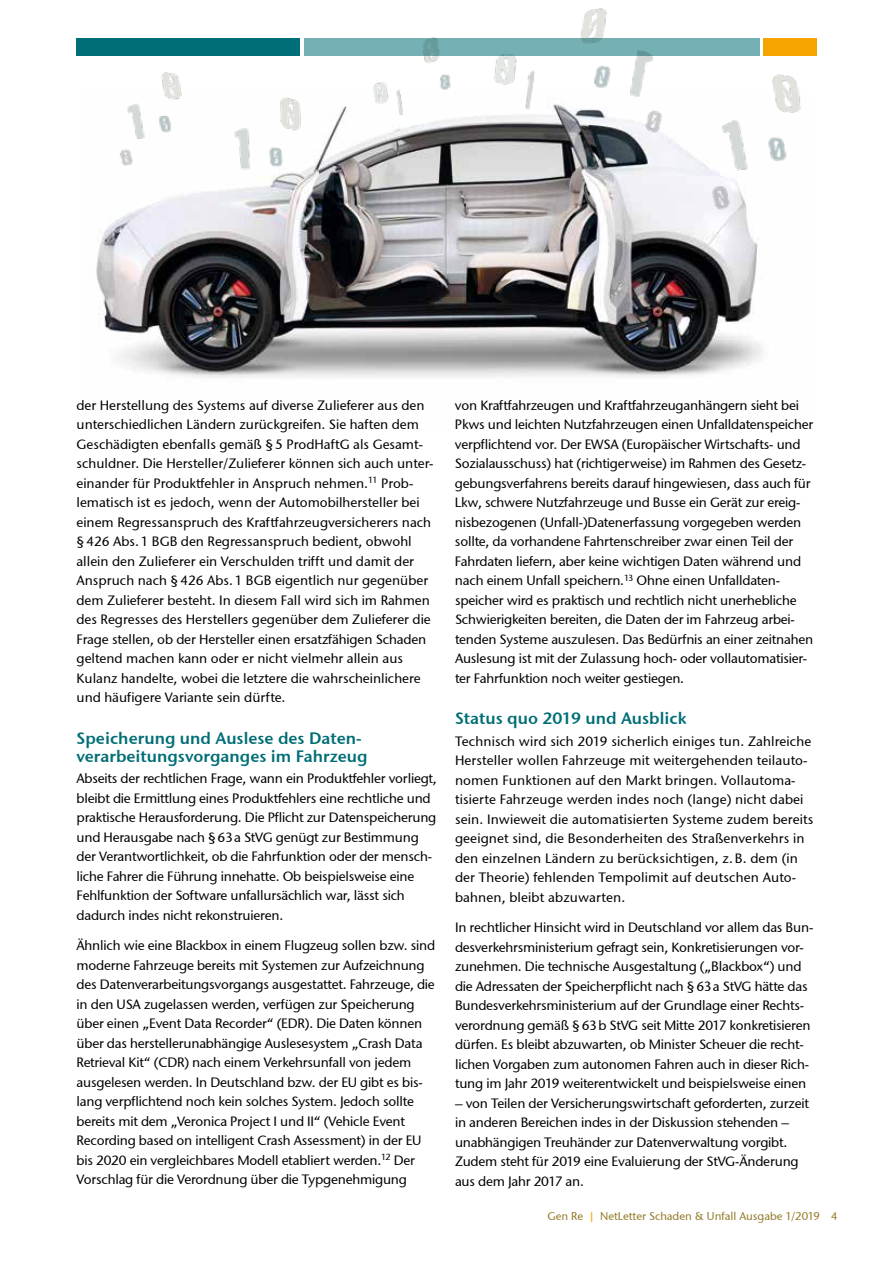
<style>
.page{position:relative;width:893px;height:1263px;background:#fff}
.page>*{position:absolute;margin:0;border:0;box-sizing:border-box;transform-origin:0 0}
.t1{font:600 16.5px/18px "Stone Sans GC Re";color:#006e76}
.t2{font:13.5px/19.5px "Stone Sans GC Re";letter-spacing:-.015em;color:#000}
.t3{font:13.5px/19.5px "Stone Sans GC Re";letter-spacing:.01em;color:#000}
.t4{font:11.25px "Stone Sans GC Re";color:#927a27}
.s1{color:#f6a400}
</style>
<div class="page">
<div style="left:77px;top:38px;width:223px;height:17px;background:#006e76"></div>
<div style="left:304px;top:38px;width:455px;height:17px;background:#75b0b4"></div>
<div style="left:763px;top:38px;width:53px;height:17px;background:#f6a400"></div>
<img style="left:96px;top:106px;width:667px;height:272px">
<img style="left:665px;top:74px;width:136px;height:161px">
<img style="left:96px;top:72px;width:109px;height:111px">
<img style="left:232px;top:98px;width:76px;height:81px">
<img style="left:349px;top:37px;width:111px;height:95px">
<img style="left:463px;top:8px;width:241px;height:135px">
<p class="t2" style="left:77px;top:395px;width:358px">der Herstellung des Systems auf diverse Zulieferer aus den unterschiedlichen Ländern zurückgreifen. Sie haften dem Geschädigten ebenfalls gemäß § 5 ProdHaftG als Gesamt&shy;schuldner. Die Hersteller/Zulieferer können sich auch unter&shy;einander für Produktfehler in Anspruch nehmen.<sup>11</sup> Prob&shy;lematisch ist es jedoch, wenn der Automobilhersteller bei einem Regressanspruch des Kraftfahrzeugversicherers nach § 426 Abs.1 BGB den Regressanspruch bedient, obwohl allein den Zulieferer ein Verschulden trifft und damit der Anspruch nach § 426 Abs.1 BGB eigentlich nur gegenüber dem Zulieferer besteht. In diesem Fall wird sich im Rahmen des Regresses des Herstellers gegenüber dem Zulieferer die Frage stellen, ob der Hersteller einen ersatzfähigen Schaden geltend machen kann oder er nicht vielmehr allein aus Kulanz handelte, wobei die letztere die wahrscheinlichere und häufigere Variante sein dürfte.</p>
<p class="t1" style="left:77px;top:729px;width:293px">Speicherung und Auslese des Daten&shy;verarbeitungsvorganges im Fahrzeug</p>
<p class="t2" style="left:77px;top:769px;width:362px">Abseits der rechtlichen Frage, wann ein Produktfehler vorliegt, bleibt die Ermittlung eines Produktfehlers eine rechtliche und praktische Herausforderung. Die Pflicht zur Datenspeicherung und Herausgabe nach §63a StVG genügt zur Bestimmung der Verantwortlichkeit, ob die Fahrfunktion oder der mensch&shy;liche Fahrer die Führung innehatte. Ob beispielsweise eine Fehlfunktion der Software unfallursächlich war, lässt sich dadurch indes nicht rekonstruieren.</p>
<p class="t2" style="left:77px;top:936px;width:360px">Ähnlich wie eine Blackbox in einem Flugzeug sollen bzw. sind moderne Fahrzeuge bereits mit Systemen zur Aufzeichnung des Datenverarbeitungsvorgangs ausgestattet. Fahrzeuge, die in den USA zugelassen werden, verfügen zur Speicherung über einen „Event Data Recorder“ (EDR). Die Daten können über das herstellerunabhängige Auslesesystem „Crash Data Retrieval Kit“ (CDR) nach einem Verkehrsunfall von jedem ausgelesen werden. In Deutschland bzw. der EU gibt es bis&shy;lang verpflichtend noch kein solches System. Jedoch sollte bereits mit dem „Veronica Project I und II“ (Vehicle Event Recording based on intelligent Crash Assessment) in der EU bis 2020 ein vergleichbares Modell etabliert werden.<sup>12</sup> Der Vorschlag für die Verordnung über die Typgenehmigung</p>
<p class="t2" style="left:455px;top:395px;width:360px">von Kraftfahrzeugen und Kraftfahrzeuganhängern sieht bei Pkws und leichten Nutzfahrzeugen einen Unfalldatenspeicher verpflichtend vor. Der EWSA (Europäischer Wirtschafts- und Sozialausschuss) hat (richtigerweise) im Rahmen des Gesetz&shy;gebungsverfahrens bereits darauf hingewiesen, dass auch für Lkw, schwere Nutzfahrzeuge und Busse ein Gerät zur ereig&shy;nisbezogenen (Unfall-)Datenerfassung vorgegeben werden sollte, da vorhandene Fahrtenschreiber zwar einen Teil der Fahrdaten liefern, aber keine wichtigen Daten während und nach einem Unfall speichern.<sup>13</sup> Ohne einen Unfalldaten&shy;speicher wird es praktisch und rechtlich nicht unerhebliche Schwierigkeiten bereiten, die Daten der im Fahrzeug arbei&shy;tenden Systeme auszulesen. Das Bedürfnis an einer zeitnahen Auslesung ist mit der Zulassung hoch- oder vollautomatisier&shy;ter Fahrfunktion noch weiter gestiegen.</p>
<p class="t1" style="left:455px;top:709px;width:233px">Status quo 2019 und Ausblick</p>
<p class="t3" style="left:455px;top:731px;width:360px">Technisch wird sich 2019 sicherlich einiges tun. Zahlreiche Hersteller wollen Fahrzeuge mit weitergehenden teilauto&shy;nomen Funktionen auf den Markt bringen. Vollautoma&shy;tisierte Fahrzeuge werden indes noch (lange) nicht dabei sein. Inwieweit die automatisierten Systeme zudem bereits geeignet sind, die Besonderheiten des Straßenverkehrs in den einzelnen Ländern zu berücksichtigen, z. B. dem (in der Theorie) fehlenden Tempolimit auf deutschen Auto&shy;bahnen, bleibt abzuwarten.</p>
<p class="t2" style="left:455px;top:918px;width:360px">In rechtlicher Hinsicht wird in Deutschland vor allem das Bun&shy;desverkehrsministerium gefragt sein, Konkretisierungen vor&shy;zunehmen. Die technische Ausgestaltung („Blackbox“) und die Adressaten der Speicherpflicht nach §63a StVG hätte das Bundesverkehrsministerium auf der Grundlage einer Rechts&shy;verordnung gemäß §63b StVG seit Mitte 2017 konkretisieren dürfen. Es bleibt abzuwarten, ob Minister Scheuer die recht&shy;lichen Vorgaben zum autonomen Fahren auch in dieser Rich&shy;tung im Jahr 2019 weiterentwickelt und beispielsweise einen</p>
<p class="t2" style="left:455px;top:1093px;width:355px">– von Teilen der Versicherungswirtschaft geforderten, zurzeit in anderen Bereichen indes in der Diskussion stehenden – unabhängigen Treuhänder zur Datenverwaltung vorgibt.<br>Zudem steht für 2019 eine Evaluierung der StVG-Änderung aus dem Jahr 2017 an.</p>
<p class="t4" style="left:547px;top:1209px;width:292px">Gen Re <span class="s1">|</span> NetLetter Schaden &amp; Unfall Ausgabe 1/2019 4</p>
</div>
